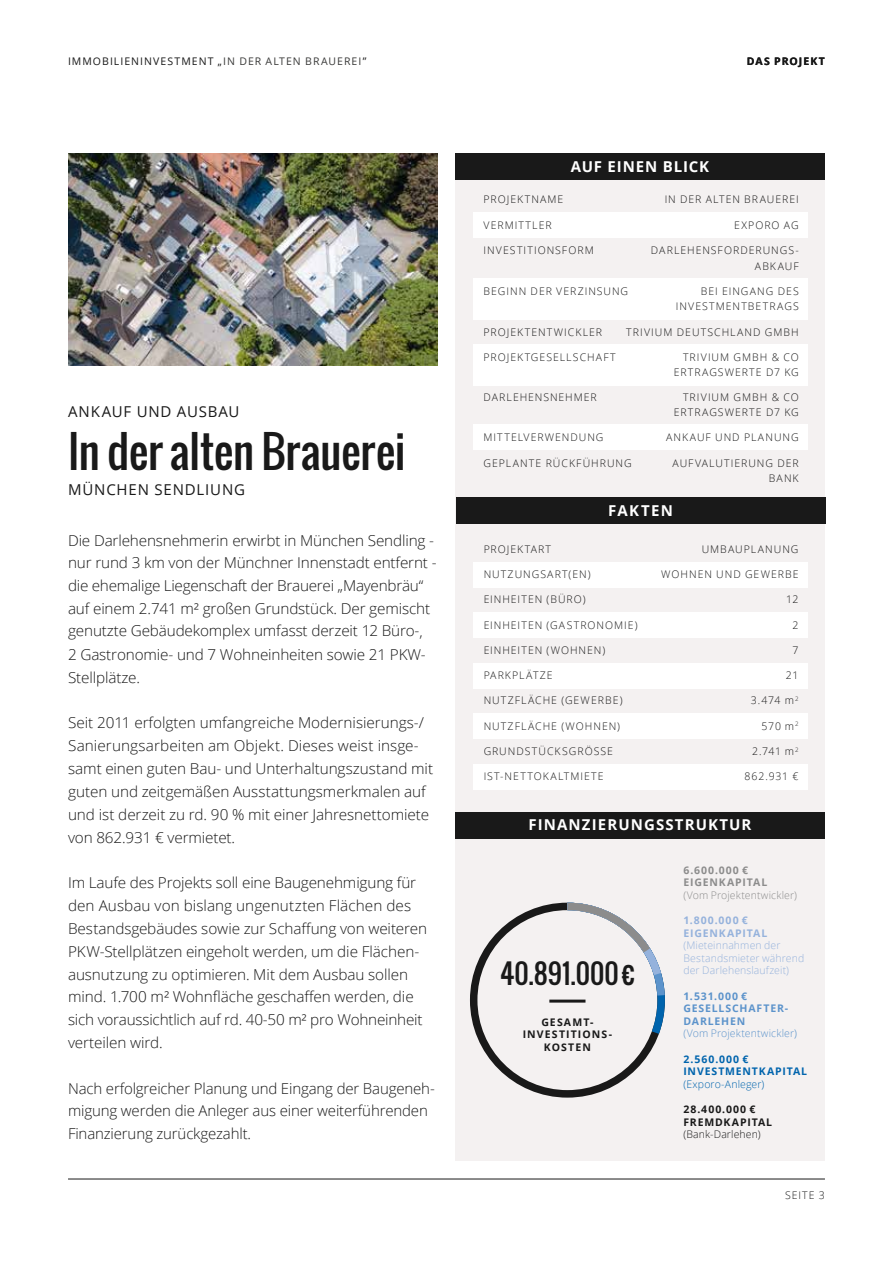
<style>
.page{position:relative;width:893px;height:1263px;background:#fff}
.page>*{position:absolute;margin:0;border:0;box-sizing:border-box;transform-origin:0 0}
.t1{font:43.5px "Oswald";letter-spacing:-.005em;color:#191919}
.t2{font:27px "Oswald";letter-spacing:.005em;color:#191919}
.t3{font:300 15px/22.8px "Open Sans";letter-spacing:-.01em;color:#191919}
.t4{font:15px "Open Sans";letter-spacing:.055em;color:#191919}
.t5{font:700 15px "Open Sans";letter-spacing:.075em;color:#fff}
.t6{font:700 15px "Open Sans";letter-spacing:.055em;color:#fff}
.t7{font:300 10.5px/15px "Open Sans";letter-spacing:.095em;color:#191919;text-align:right}
.t8{font:700 10.5px/12.6px "Open Sans";letter-spacing:.1em;color:#191919;text-align:center}
.t9{font:300 10.5px/12.6px "Open Sans";letter-spacing:.01em;color:#95b2dc}
.t10{font:700 10.5px/12.6px "Open Sans";letter-spacing:.08em;color:#5c93cb}
.t11{font:10.5px "Open Sans";letter-spacing:.095em;color:#191919}
.t12{font:700 10.5px/12.6px "Open Sans";letter-spacing:.085em;color:#0064ad}
.t13{font:700 10.5px/12.6px "Open Sans";letter-spacing:.08em;color:#8c8c8c}
.t14{font:300 10.5px "Open Sans";letter-spacing:.01em;color:#8c8c8c}
.t15{font:700 10.5px/12.6px "Open Sans";letter-spacing:.08em;color:#95b2dc}
.t16{font:300 10.5px "Open Sans";letter-spacing:.01em;color:#0064ad}
.t17{font:300 10.5px "Open Sans";letter-spacing:.01em;color:#191919}
.s1{color:#3a3a39}
.s2{font-weight:300}
.s3{font-weight:300;color:#4c8bc7}
</style>
<div class="page">
<hr style="left:68px;top:1178px;width:757px;height:1px;background:#191919">
<div style="left:455px;top:486px;width:370px;height:675px;background:#f4f1f1"></div>
<div style="left:470px;top:903px;width:195px;height:194px;border:8px solid #191919;border-radius:50%"></div>
<div style="left:455px;top:812px;width:370px;height:26px;background:#191919"></div>
<div style="left:456px;top:497px;width:369px;height:26px;background:#191919"></div>
<div style="left:473px;top:562px;width:335px;height:25px;background:#fff"></div>
<div style="left:473px;top:613px;width:335px;height:25px;background:#fff"></div>
<div style="left:473px;top:663px;width:335px;height:25px;background:#fff"></div>
<div style="left:473px;top:713px;width:335px;height:26px;background:#fff"></div>
<div style="left:473px;top:764px;width:335px;height:25px;background:#fff"></div>
<hr style="left:549px;top:999px;width:36px;height:3px;background:#191919">
<img style="left:68px;top:153px;width:370px;height:212px">
<div style="left:455px;top:169px;width:370px;height:320px;background:#f4f1f1"></div>
<div style="left:455px;top:153px;width:370px;height:26px;background:#191919"></div>
<div style="left:473px;top:213px;width:335px;height:25px;background:#fff"></div>
<div style="left:473px;top:279px;width:335px;height:41px;background:#fff"></div>
<div style="left:473px;top:344px;width:335px;height:42px;background:#fff"></div>
<div style="left:473px;top:425px;width:335px;height:25px;background:#fff"></div>
<svg style="left:560px;top:902px;width:105px;height:140px"></svg>
<p class="t11" style="left:68px;top:54px;width:300px">IMMOBILIENINVESTMENT „<span class="s1">IN DER ALTEN BRAUEREI</span>”</p>
<p class="t8" style="left:747px;top:55px;width:80px">DAS PROJEKT</p>
<p class="t4" style="left:68px;top:401px;width:173px">ANKAUF UND AUSBAU</p>
<h1 class="t1" style="left:68px;top:418px;width:339px">In der alten Brauerei</h1>
<p class="t4" style="left:68px;top:479px;width:179px">MÜNCHEN SENDLIUNG</p>
<p class="t3" style="left:68px;top:528px;width:370px">Die Darlehensnehmerin erwirbt in München Sendling - nur rund 3 km von der Münchner Innenstadt entfernt - die ehemalige Liegenschaft der Brauerei „Mayenbräu“ auf einem 2.741 m² großen Grundstück. Der gemischt genutzte Gebäudekomplex umfasst derzeit 12 Büro-,</p>
<p class="t3" style="left:68px;top:642px;width:359px">2 Gastronomie- und 7 Wohneinheiten sowie 21 PKW-<br>Stellplätze.</p>
<p class="t3" style="left:68px;top:711px;width:367px">Seit 2011 erfolgten umfangreiche Modernisierungs-/ Sanierungsarbeiten am Objekt. Dieses weist insge&shy;samt einen guten Bau- und Unterhaltungszustand mit guten und zeitgemäßen Ausstattungsmerkmalen auf und ist derzeit zu rd. 90 % mit einer Jahresnettomiete von 862.931 € vermietet.</p>
<p class="t3" style="left:68px;top:871px;width:361px">Im Laufe des Projekts soll eine Baugenehmigung für den Ausbau von bislang ungenutzten Flächen des Bestandsgebäudes sowie zur Schaffung von weiteren PKW-Stellplätzen eingeholt werden, um die Flächen&shy;ausnutzung zu optimieren. Mit dem Ausbau sollen mind. 1.700 m² Wohnfläche geschaffen werden, die sich voraussichtlich auf rd. 40-50 m² pro Wohneinheit verteilen wird.</p>
<p class="t3" style="left:68px;top:1076px;width:368px">Nach erfolgreicher Planung und Eingang der Baugeneh&shy;migung werden die Anleger aus einer weiterführenden<br>Finanzierung zurückgezahlt.</p>
<p class="t6" style="left:571px;top:156px;width:140px">AUF EINEN BLICK</p>
<p class="t7" style="left:483px;top:192px;width:81px">PROJEKTNAME</p>
<p class="t7" style="left:665px;top:192px;width:136px">IN DER ALTEN BRAUEREI</p>
<p class="t7" style="left:483px;top:217px;width:70px">VERMITTLER</p>
<p class="t7" style="left:734px;top:217px;width:66px">EXPORO AG</p>
<p class="t7" style="left:483px;top:242px;width:112px">INVESTITIONSFORM</p>
<p class="t7" style="left:651px;top:242px;width:149px;line-height:16.2px">DARLEHENSFORDERUNGS-<br>ABKAUF</p>
<p class="t7" style="left:483px;top:284px;width:146px">BEGINN DER VERZINSUNG</p>
<p class="t7" style="left:676px;top:284px;width:125px">BEI EINGANG DES<br>INVESTMENTBETRAGS</p>
<p class="t7" style="left:483px;top:324px;width:120px">PROJEKTENTWICKLER</p>
<p class="t7" style="left:626px;top:324px;width:174px">TRIVIUM DEUTSCHLAND GMBH</p>
<p class="t7" style="left:483px;top:349px;width:134px">PROJEKTGESELLSCHAFT</p>
<p class="t7" style="left:674px;top:349px;width:127px">TRIVIUM GMBH &amp; CO<br>ERTRAGSWERTE D7 KG</p>
<p class="t7" style="left:483px;top:390px;width:115px">DARLEHENSNEHMER</p>
<p class="t7" style="left:674px;top:390px;width:127px">TRIVIUM GMBH &amp; CO<br>ERTRAGSWERTE D7 KG</p>
<p class="t7" style="left:483px;top:430px;width:122px">MITTELVERWENDUNG</p>
<p class="t7" style="left:666px;top:430px;width:134px">ANKAUF UND PLANUNG</p>
<p class="t7" style="left:483px;top:455px;width:150px">GEPLANTE RÜCKFÜHRUNG</p>
<p class="t7" style="left:672px;top:455px;width:128px">AUFVALUTIERUNG DER<br>BANK</p>
<p class="t5" style="left:608px;top:499px;width:66px">FAKTEN</p>
<p class="t7" style="left:483px;top:541px;width:69px">PROJEKTART</p>
<p class="t7" style="left:702px;top:541px;width:98px">UMBAUPLANUNG</p>
<p class="t7" style="left:483px;top:566px;width:109px">NUTZUNGSART(EN)</p>
<p class="t7" style="left:661px;top:566px;width:139px">WOHNEN UND GEWERBE</p>
<p class="t7" style="left:483px;top:592px;width:104px">EINHEITEN (BÜRO)</p>
<p class="t7" style="left:786px;top:592px;width:14px">12</p>
<p class="t7" style="left:483px;top:617px;width:156px">EINHEITEN (GASTRONOMIE)</p>
<p class="t7" style="left:792px;top:617px;width:7px">2</p>
<p class="t7" style="left:483px;top:642px;width:123px">EINHEITEN (WOHNEN)</p>
<p class="t7" style="left:792px;top:642px;width:7px">7</p>
<p class="t7" style="left:483px;top:667px;width:71px">PARKPLÄTZE</p>
<p class="t7" style="left:786px;top:667px;width:14px">21</p>
<p class="t7" style="left:483px;top:693px;width:141px">NUTZFLÄCHE (GEWERBE)</p>
<p class="t7" style="left:751px;top:693px;width:49px">3.474 m<sup>2</sup></p>
<p class="t7" style="left:483px;top:718px;width:138px">NUTZFLÄCHE (WOHNEN)</p>
<p class="t7" style="left:761px;top:718px;width:39px">570 m<sup>2</sup></p>
<p class="t7" style="left:483px;top:743px;width:131px">GRUNDSTÜCKSGRÖSSE</p>
<p class="t7" style="left:752px;top:743px;width:48px">2.741 m<sup>2</sup></p>
<p class="t7" style="left:483px;top:769px;width:122px">IST-NETTOKALTMIETE</p>
<p class="t7" style="left:744px;top:769px;width:55px">862.931 €</p>
<p class="t5" style="left:528px;top:814px;width:225px">FINANZIERUNGSSTRUKTUR</p>
<h2 class="t2" style="left:500px;top:953px;width:136px">40.891.000€</h2>
<p class="t8" style="left:523px;top:1015px;width:91px">GESAMT-<br>INVESTITIONS-<br>KOSTEN</p>
<p class="t13" style="left:683px;top:863px;width:85px">6.600.000 €<br>EIGENKAPITAL</p>
<p class="t14" style="left:683px;top:888px;width:115px">(Vom Projektentwickler)</p>
<p class="t15" style="left:683px;top:913px;width:85px">1.800.000 €<br>EIGENKAPITAL</p>
<p class="t9" style="left:683px;top:939px;width:122px">(Mieteinnahmen der<br>Bestandsmieter während der Darlehenslaufzeit)</p>
<p class="t10" style="left:683px;top:989px;width:115px">1.531.000 €<br>GESELLSCHAFTER-<br>DARLEHEN<br><span class="s2">(Vom Projektentwickler</span><span class="s3">)</span></p>
<p class="t12" style="left:683px;top:1052px;width:125px">2.560.000 €<br>INVESTMENTKAPITAL</p>
<p class="t16" style="left:683px;top:1077px;width:82px">(Exporo-Anleger)</p>
<p class="t8" style="left:683px;top:1102px;width:90px;text-align:left">28.400.000 €<br>FREMDKAPITAL</p>
<p class="t17" style="left:683px;top:1127px;width:79px">(Bank-Darlehen)</p>
<p class="t7" style="left:785px;top:1187px;width:41px">SEITE 3</p>
</div>
